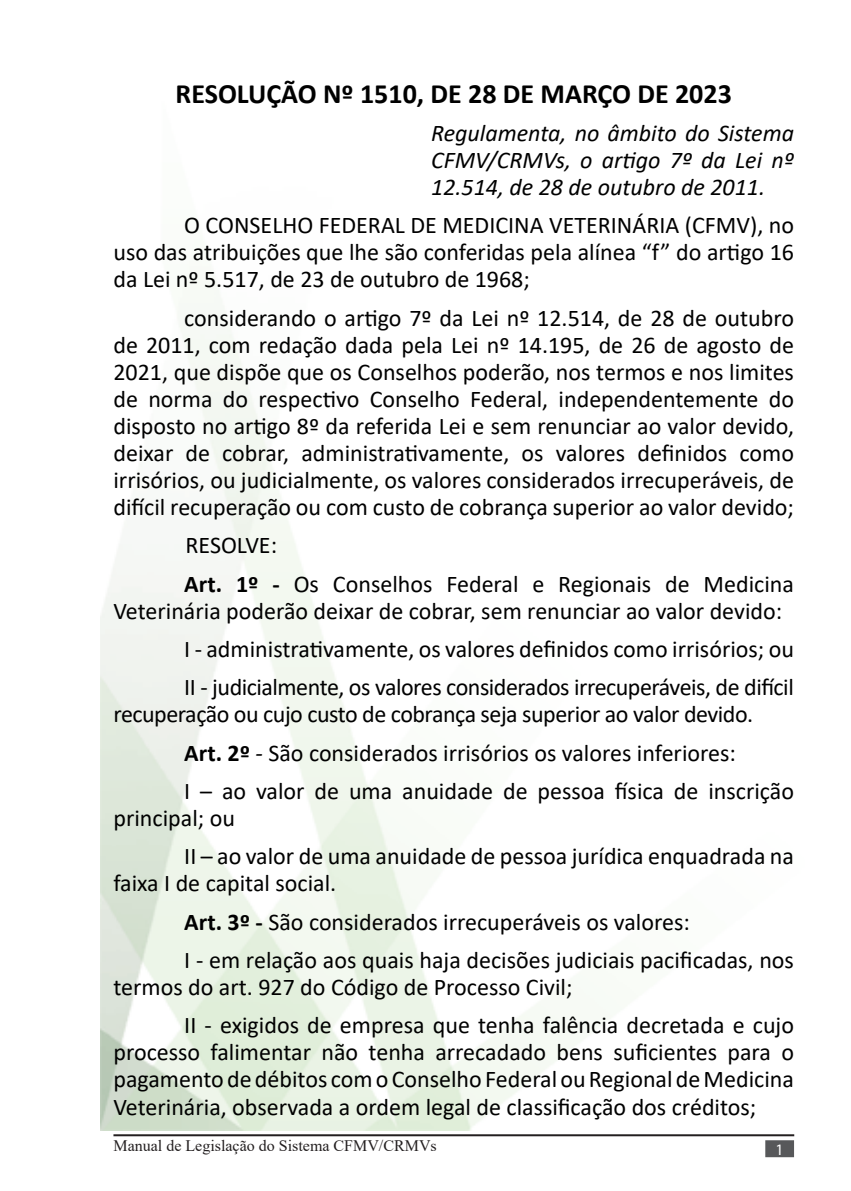
<style>
.page{position:relative;width:851px;height:1191px;background:#fff}
.page>*{position:absolute;margin:0;border:0;box-sizing:border-box;transform-origin:0 0}
.t1{font:700 28px "Calibri";color:#000}
.t2{font:24px/27px "Calibri";color:#000}
.t3{font:24px/27px "Calibri";letter-spacing:-.02em;color:#000}
.t4{font:italic 24px/27px "Calibri";color:#000;text-align:justify}
.t5{font:16px "Times New Roman";color:#231f20}
.Apresentação{font:16px "Myriad Pro";color:#fff}
.s1{font-weight:700}
.s2{font-style:italic}
</style>
<div class="page">
<hr style="left:113px;top:1134px;width:681px;height:2px;background:#231f20">
<div style="left:765px;top:1140px;width:28px;height:17px;background:#57585a;border:2px solid #57585a"></div>
<p class="t1" style="left:175px;top:74px;width:557px">RESOLUÇÃO Nº 1510, DE 28 DE MARÇO DE 2023</p>
<p class="t4" style="left:431px;top:118px;width:364px">Regulamenta, no âmbito do Sistema CFMV/CRMVs, o artigo 7º da Lei nº 12.514, de 28 de outubro de 2011.</p>
<p class="t2" style="left:113px;top:211px;width:682px;text-align:justify;text-indent:71px">O CONSELHO FEDERAL DE MEDICINA VETERINÁRIA (CFMV), no uso das atribuições que lhe são conferidas pela alínea “f” do artigo 16 da Lei nº 5.517, de 23 de outubro de 1968;</p>
<p class="t2" style="left:113px;top:304px;width:682px;text-align:justify;text-indent:71px">considerando o artigo 7º da Lei nº 12.514, de 28 de outubro de 2011, com redação dada pela Lei nº 14.195, de 26 de agosto de 2021, que dispõe que os Conselhos poderão, nos termos e nos limites de norma do respectivo Conselho Federal, independentemente do disposto no artigo 8º da referida Lei e sem renunciar ao valor devido, deixar de cobrar, administrativamente, os valores definidos como irrisórios, ou judicialmente, os valores considerados irrecuperáveis, de difícil recuperação ou com custo de cobrança superior ao valor devido;</p>
<p class="t2" style="left:185px;top:531px;width:93px">RESOLVE:</p>
<p class="t2" style="left:113px;top:569px;width:682px;text-indent:71px"><span class="s1">Art. 1º -</span> Os Conselhos Federal e Regionais de Medicina<br>Veterinária poderão deixar de cobrar, sem renunciar ao valor devido:</p>
<p class="t2" style="left:184px;top:635px;width:611px">I - administrativamente, os valores definidos como irrisórios; ou</p>
<p class="t3" style="left:113px;top:673px;width:681px;text-indent:71px">II - judicialmente, os valores considerados irrecuperáveis, de difícil recuperação ou cujo custo de cobrança seja superior ao valor devido.</p>
<p class="t2" style="left:184px;top:738px;width:553px"><span class="s1">Art. 2º</span> <span class="s2">-</span> São considerados irrisórios os valores inferiores:</p>
<p class="t2" style="left:113px;top:777px;width:682px;text-indent:71px">I – ao valor de uma anuidade de pessoa física de inscrição principal; ou</p>
<p class="t2" style="left:113px;top:842px;width:682px;text-indent:71px">II – ao valor de uma anuidade de pessoa jurídica enquadrada na faixa I de capital social.</p>
<p class="t2" style="left:184px;top:907px;width:507px"><span class="s1">Art. 3º -</span> São considerados irrecuperáveis os valores:</p>
<p class="t2" style="left:113px;top:946px;width:682px;text-indent:71px">I - em relação aos quais haja decisões judiciais pacificadas, nos termos do art. 927 do Código de Processo Civil;</p>
<p class="t2" style="left:113px;top:1011px;width:682px;text-align:justify;text-indent:71px">II - exigidos de empresa que tenha falência decretada e cujo processo falimentar não tenha arrecadado bens suficientes para o pagamento de débitos com o Conselho Federal ou Regional de Medicina Veterinária, observada a ordem legal de classificação dos créditos;</p>
<p class="t5" style="left:113px;top:1134px;width:325px">Manual de Legislação do Sistema CFMV/CRMVs</p>
<p class="Apresentação" style="left:775px;top:1140px;width:10px">1</p>
</div>
